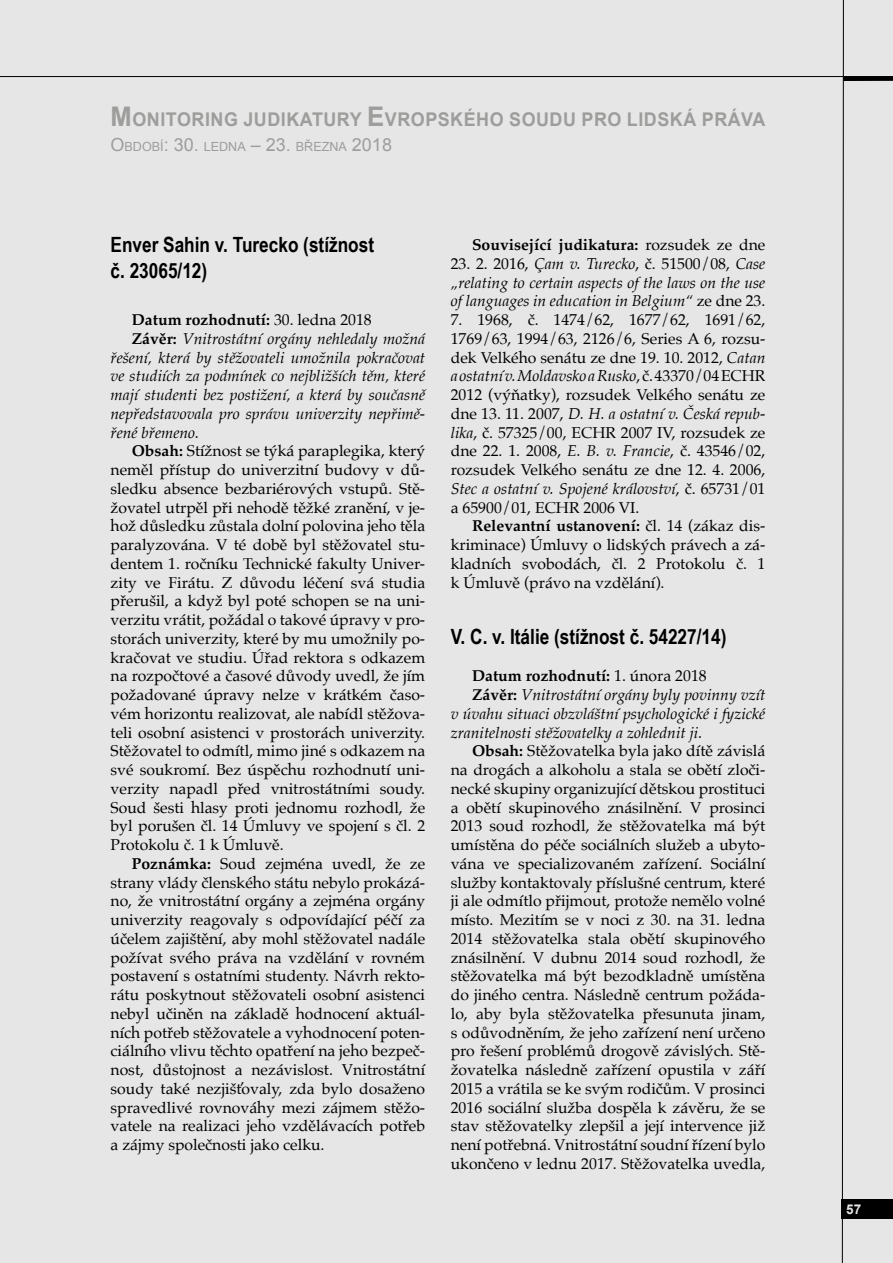
<style>
.page{position:relative;width:893px;height:1263px;background:#e6e6e6}
.page>*{position:absolute;margin:0;border:0;box-sizing:border-box;transform-origin:0 0}
.titulek_14_17{font:700 21px/25.5px "Arial Narrow";color:#000}
.titulek_18{font:700 18.9px "Arial";letter-spacing:.03em;color:#9d9d9c;scale:.95 1}
.t1{font:15.75px/18.8px "Palatino";color:#000;text-align:justify}
.t2{font:italic 15.75px/18.8px "Palatino";color:#000;text-align:justify}
.t3{font:700 15.75px "Palatino";color:#000}
.t4{font:700 13.5px "Arial";color:#fff}
.titulek_obdobi{font:12.6px "Arial";color:#9d9d9c}
.s1{font-size:27px}
.s2{font-size:18px}
.s3{font-weight:400}
.s4{font-weight:700;font-style:normal}
.s5{font-weight:700}
.s6{font-style:normal}
.s7{font-style:italic}
</style>
<div class="page">
<p class="titulek_18" style="left:111px;top:107px;width:691px"><span class="s1">M</span>ONITORING JUDIKATURY <span class="s1">E</span>VROPSKÉHO SOUDU PRO LIDSKÁ PRÁVA</p>
<p class="titulek_obdobi" style="left:111px;top:139px;width:283px"><span class="s2">O</span>BDOBÍ<span class="s2">: 30.</span> LEDNA <span class="s2">– 23.</span> BŘEZNA <span class="s2">2018</span></p>
<p class="titulek_14_17" style="left:111px;top:231px;width:265px">Enver Sahin v. Turecko (stížnost č. 23065/12)</p>
<p class="t3" style="left:132px;top:306px;width:242px">Datum rozhodnutí: <span class="s3">30. ledna 2018</span></p>
<p class="t2" style="left:111px;top:329px;width:316px;text-indent:21px"><span class="s4">Závěr:</span> Vnitrostátní orgány nehledaly možná řešení, která by stěžovateli umožnila pokračovat ve studiích za podmínek co nejbližších těm, které mají studenti bez postižení, a která by současně nepředstavovala pro správu univerzity nepřimě&shy;řené břemeno.</p>
<p class="t1" style="left:111px;top:442px;width:316px;text-indent:21px"><span class="s5">Obsah:</span> Stížnost se týká paraplegika, který neměl přístup do univerzitní budovy v dů&shy;sledku absence bezbariérových vstupů. Stě&shy;žovatel utrpěl při nehodě těžké zranění, v je&shy;hož důsledku zůstala dolní polovina jeho těla paralyzována. V té době byl stěžovatel stu&shy;dentem 1. ročníku Technické fakulty Univer&shy;zity ve Firátu. Z důvodu léčení svá studia přerušil, a když byl poté schopen se na uni&shy;verzitu vrátit, požádal o takové úpravy v pro&shy;storách univerzity, které by mu umožnily po&shy;kračovat ve studiu. Úřad rektora s odkazem na rozpočtové a časové důvody uvedl, že jím požadované úpravy nelze v krátkém časo&shy;vém horizontu realizovat, ale nabídl stěžova&shy;teli osobní asistenci v prostorách univerzity.<br>Stěžovatel to odmítl, mimo jiné s odkazem na své soukromí. Bez úspěchu rozhodnutí uni&shy;verzity napadl před vnitrostátními soudy.<br>Soud šesti hlasy proti jednomu rozhodl, že byl porušen čl. 14 Úmluvy ve spojení s čl. 2<br>Protokolu č. 1 k Úmluvě.</p>
<p class="t1" style="left:111px;top:854px;width:316px;text-indent:21px"><span class="s5">Poznámka:</span> Soud zejména uvedl, že ze strany vlády členského státu nebylo prokázá&shy;no, že vnitrostátní orgány a zejména orgány univerzity reagovaly s odpovídající péčí za účelem zajištění, aby mohl stěžovatel nadále požívat svého práva na vzdělání v rovném postavení s ostatními studenty. Návrh rekto&shy;rátu poskytnout stěžovateli osobní asistenci nebyl učiněn na základě hodnocení aktuál&shy;ních potřeb stěžovatele a vyhodnocení poten&shy;ciálního vlivu těchto opatření na jeho bezpeč&shy;nost, důstojnost a nezávislost. Vnitrostátní soudy také nezjišťovaly, zda bylo dosaženo spravedlivé rovnováhy mezi zájmem stěžo&shy;vatele na realizaci jeho vzdělávacích potřeb a zájmy společnosti jako celku.</p>
<p class="t3" style="left:472px;top:231px;width:295px">Související judikatura: <span class="s3">rozsudek ze dne</span></p>
<p class="t2" style="left:451px;top:254px;width:316px"><span class="s6">23. 2. 2016,</span> Çam v. Turecko<span class="s6">, č. 51500/08,</span> Case „relating to certain aspects of the laws on the use of languages in education in Belgium“ <span class="s6">ze dne 23.</span></p>
<p class="t1" style="left:451px;top:310px;width:316px">7. 1968, č. 1474/62, 1677/62, 1691/62, 1769/63, 1994/63, 2126/6, Series A 6, rozsu&shy;dek Velkého senátu ze dne 19. 10. 2012, <span class="s7">Catan aostatní v. Moldavsko aRusko</span>, č. 43370/04ECHR 2012 (výňatky), rozsudek Velkého senátu ze dne 13. 11. 2007, <span class="s7">D. H. a ostatní v. Česká repub&shy;lika</span>, č. 57325/00, ECHR 2007 IV, rozsudek ze dne 22. 1. 2008, <span class="s7">E. B. v. Francie</span>, č. 43546/02, rozsudek Velkého senátu ze dne 12. 4. 2006, <span class="s7">Stec a ostatní v. Spojené království</span>, č. 65731/01 a 65900/01, ECHR 2006 VI.</p>
<p class="t1" style="left:451px;top:516px;width:316px;text-indent:21px"><span class="s5">Relevantní ustanovení:</span> čl. 14 (zákaz dis&shy;kriminace) Úmluvy o lidských právech a zá&shy;kladních svobodách, čl. 2 Protokolu č. 1 k Úmluvě (právo na vzdělání).</p>
<p class="titulek_14_17" style="left:451px;top:623px;width:277px">V. C. v. Itálie (stížnost č. 54227/14)</p>
<p class="t3" style="left:472px;top:662px;width:236px">Datum rozhodnutí: <span class="s3">1. února 2018</span></p>
<p class="t2" style="left:451px;top:685px;width:316px;text-indent:21px"><span class="s4">Závěr:</span> Vnitrostátní orgány byly povinny vzít v úvahu situaci obzvláštní psychologické i fyzické zranitelnosti stěžovatelky a zohlednit ji.</p>
<p class="t1" style="left:451px;top:741px;width:316px;text-indent:21px"><span class="s5">Obsah:</span> Stěžovatelka byla jako dítě závislá na drogách a alkoholu a stala se obětí zloči&shy;necké skupiny organizující dětskou prostituci a obětí skupinového znásilnění. V prosinci 2013 soud rozhodl, že stěžovatelka má být umístěna do péče sociálních služeb a ubyto&shy;vána ve specializovaném zařízení. Sociální služby kontaktovaly příslušné centrum, které ji ale odmítlo přijmout, protože nemělo volné místo. Mezitím se v noci z 30. na 31. ledna 2014 stěžovatelka stala obětí skupinového znásilnění. V dubnu 2014 soud rozhodl, že stěžovatelka má být bezodkladně umístěna do jiného centra. Následně centrum požáda&shy;lo, aby byla stěžovatelka přesunuta jinam, s odůvodněním, že jeho zařízení není určeno pro řešení problémů drogově závislých. Stě&shy;žovatelka následně zařízení opustila v září 2015 a vrátila se ke svým rodičům. V prosinci 2016 sociální služba dospěla k závěru, že se stav stěžovatelky zlepšil a její intervence již není potřebná. Vnitrostátní soudní řízení bylo ukončeno v lednu 2017. Stěžovatelka uvedla,</p>
<p class="t4" style="left:846px;top:1200px;width:17px">57</p>
</div>
